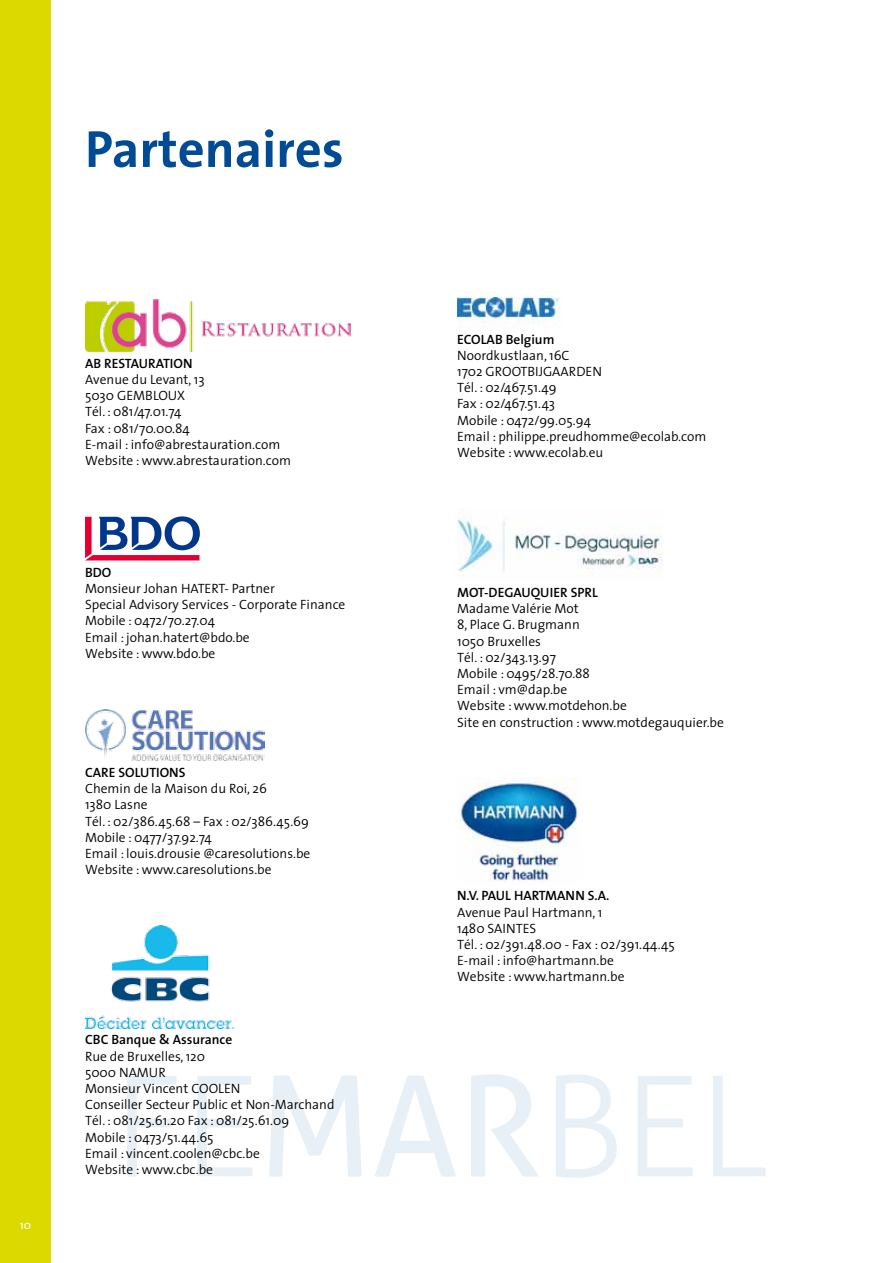
<style>
.page{position:relative;width:893px;height:1263px;background:#fff}
.page>*{position:absolute;margin:0;border:0;box-sizing:border-box;transform-origin:0 0}
.t1{font:700 52.5px "The Sans";color:#004b93}
.t2{font:300 13.5px/16.2px "The Sans";color:#000}
.t3{font:600 13.5px "The Sans";color:#000}
.t4{font:12px "The Sans";color:#fff}
</style>
<div class="page">
<div style="left:0;top:0;width:51px;height:1263px;background:#dbd900"></div>
<svg style="left:127px;top:1076px;width:50px;height:100px"></svg>
<svg style="left:197px;top:1076px;width:55px;height:100px"></svg>
<svg style="left:269px;top:1075px;width:93px;height:102px"></svg>
<svg style="left:375px;top:1075px;width:81px;height:102px"></svg>
<svg style="left:471px;top:1074px;width:68px;height:103px"></svg>
<svg style="left:556px;top:1074px;width:61px;height:104px"></svg>
<svg style="left:638px;top:1076px;width:55px;height:100px"></svg>
<svg style="left:713px;top:1076px;width:53px;height:100px"></svg>
<img style="left:85px;top:299px;width:265px;height:53px">
<svg style="left:85px;top:516px;width:115px;height:44px"></svg>
<img style="left:85px;top:709px;width:180px;height:52px">
<img style="left:85px;top:925px;width:149px;height:103px">
<img style="left:457px;top:298px;width:103px;height:26px">
<img style="left:457px;top:519px;width:206px;height:57px">
<img style="left:459px;top:778px;width:119px;height:104px">
<h1 class="t1" style="left:85px;top:105px;width:260px">Partenaires</h1>
<p class="t3" style="left:85px;top:352px;width:109px">AB RESTAURATION</p>
<p class="t2" style="left:85px;top:371px;width:207px">Avenue du Levant, 13<br>5030 GEMBLOUX<br>Tél. : 081/47.01.74<br>Fax : 081/70.00.84<br>E-mail : info@abrestauration.com<br>Website : www.abrestauration.com</p>
<p class="t3" style="left:85px;top:561px;width:28px">BDO</p>
<p class="t2" style="left:85px;top:580px;width:262px">Monsieur Johan HATERT- Partner<br>Special Advisory Services - Corporate Finance<br>Mobile : 0472/70.27.04<br>Email : johan.hatert@bdo.be<br>Website : www.bdo.be</p>
<p class="t3" style="left:85px;top:761px;width:102px">CARE SOLUTIONS</p>
<p class="t2" style="left:85px;top:780px;width:227px">Chemin de la Maison du Roi, 26<br>1380 Lasne<br>Tél. : 02/386.45.68 – Fax : 02/386.45.69<br>Mobile : 0477/37.92.74<br>Email : louis.drousie @caresolutions.be<br>Website : www.caresolutions.be</p>
<p class="t4" style="left:20px;top:1215px;width:13px">10</p>
<p class="t3" style="left:85px;top:1028px;width:149px">CBC Banque &amp; Assurance</p>
<p class="t2" style="left:85px;top:1047px;width:251px">Rue de Bruxelles, 120<br>5000 NAMUR<br>Monsieur Vincent COOLEN<br>Conseiller Secteur Public et Non-Marchand<br>Tél. : 081/25.61.20 Fax : 081/25.61.09<br>Mobile : 0473/51.44.65<br>Email : vincent.coolen@cbc.be<br>Website : www.cbc.be</p>
<p class="t3" style="left:457px;top:328px;width:99px">ECOLAB Belgium</p>
<p class="t2" style="left:457px;top:347px;width:251px">Noordkustlaan, 16C<br>1702 GROOTBIJGAARDEN<br>Tél. : 02/467.51.49<br>Fax : 02/467.51.43<br>Mobile : 0472/99.05.94<br>Email : philippe.preudhomme@ecolab.com<br>Website : www.ecolab.eu</p>
<p class="t3" style="left:457px;top:581px;width:142px">MOT-DEGAUQUIER SPRL</p>
<p class="t2" style="left:457px;top:600px;width:268px">Madame Valérie Mot<br>8, Place G. Brugmann<br>1050 Bruxelles<br>Tél. : 02/343.13.97<br>Mobile : 0495/28.70.88<br>Email : vm@dap.be<br>Website : www.motdehon.be<br>Site en construction : www.motdegauquier.be</p>
<p class="t3" style="left:457px;top:884px;width:154px">N.V. PAUL HARTMANN S.A.</p>
<p class="t2" style="left:457px;top:903px;width:219px">Avenue Paul Hartmann, 1<br>1480 SAINTES<br>Tél. : 02/391.48.00 - Fax : 02/391.44.45<br>E-mail : info@hartmann.be<br>Website : www.hartmann.be</p>
</div>
